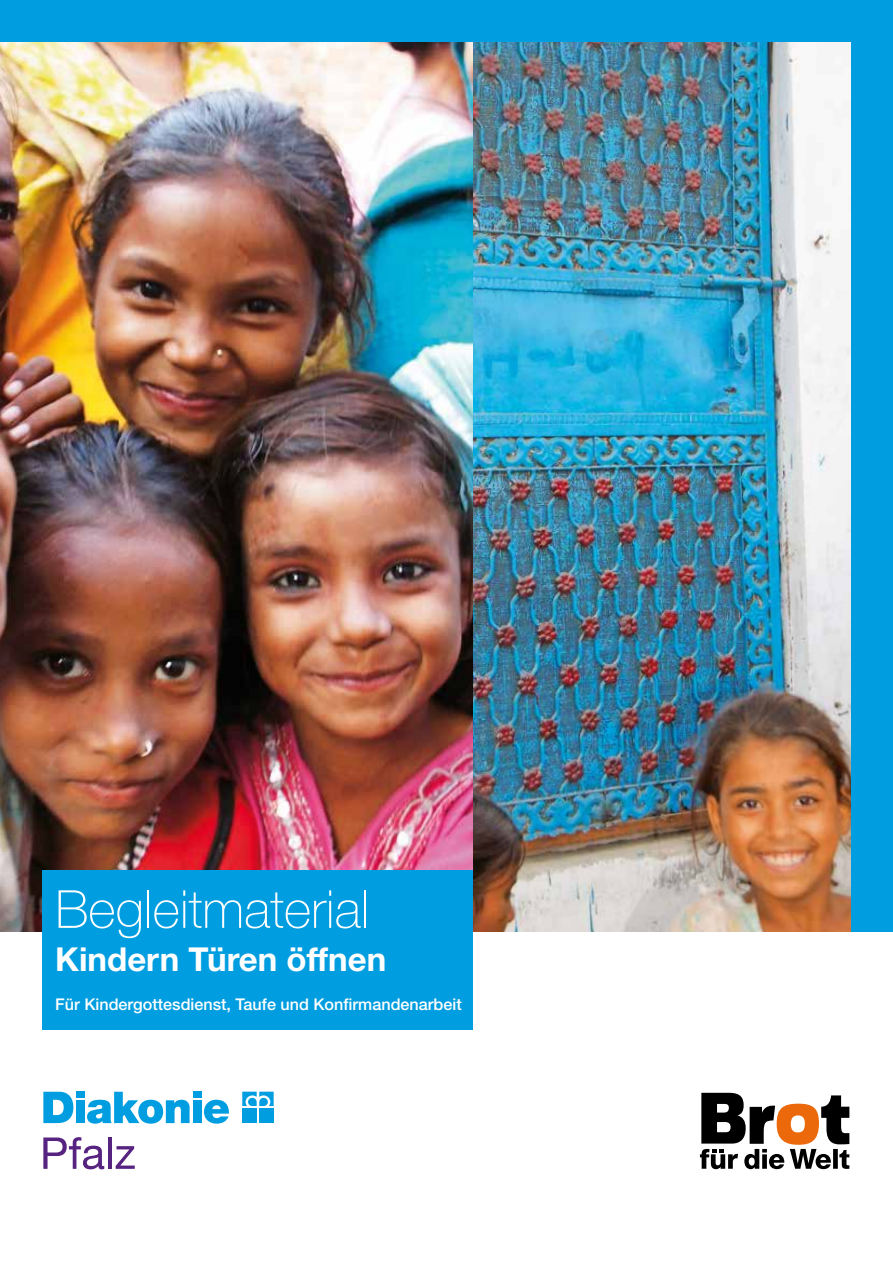
<style>
.page{position:relative;width:893px;height:1263px;background:#fff}
.page>*{position:absolute;margin:0;border:0;box-sizing:border-box;transform-origin:0 0}
.t1{font:100 52.5px "Helvetica Neue LT Std";color:#fff}
.t2{font:700 33px "Helvetica Neue LT Std";color:#fff}
.t3{font:500 16.2px "Helvetica Neue LT Std";color:#fff}
</style>
<div class="page">
<div style="left:0;top:0;width:893px;height:931px;background:#009ee0"></div>
<img style="left:0;top:43px;width:473px;height:888px">
<img style="left:473px;top:43px;width:377px;height:888px">
<svg style="left:43px;top:1092px;width:30px;height:31px"></svg>
<div style="left:76px;top:1092px;width:9px;height:6px;background:#009ee0"></div>
<div style="left:76px;top:1100px;width:9px;height:23px;background:#009ee0"></div>
<svg style="left:87px;top:1092px;width:103px;height:32px"></svg>
<div style="left:193px;top:1092px;width:9px;height:6px;background:#009ee0"></div>
<div style="left:193px;top:1100px;width:9px;height:23px;background:#009ee0"></div>
<svg style="left:204px;top:1100px;width:25px;height:24px"></svg>
<svg style="left:242px;top:1092px;width:32px;height:14px"></svg>
<div style="left:242px;top:1109px;width:15px;height:14px;background:#009ee0"></div>
<div style="left:259px;top:1109px;width:15px;height:14px;background:#009ee0"></div>
<svg style="left:43px;top:1137px;width:61px;height:32px"></svg>
<hr style="left:108px;top:1137px;width:4px;height:32px;background:#572381">
<svg style="left:116px;top:1146px;width:19px;height:23px"></svg>
<svg style="left:700px;top:1093px;width:149px;height:76px"></svg>
<div style="left:43px;top:871px;width:430px;height:159px;background:#009ee0"></div>
<h1 class="t1" style="left:55px;top:879px;width:316px">Begleitmaterial</h1>
<h2 class="t2" style="left:55px;top:939px;width:332px">Kindern Türen öffnen</h2>
<p class="t3" style="left:55px;top:995px;width:408px">Für Kindergottesdienst, Taufe und Konfirmandenarbeit</p>
</div>
